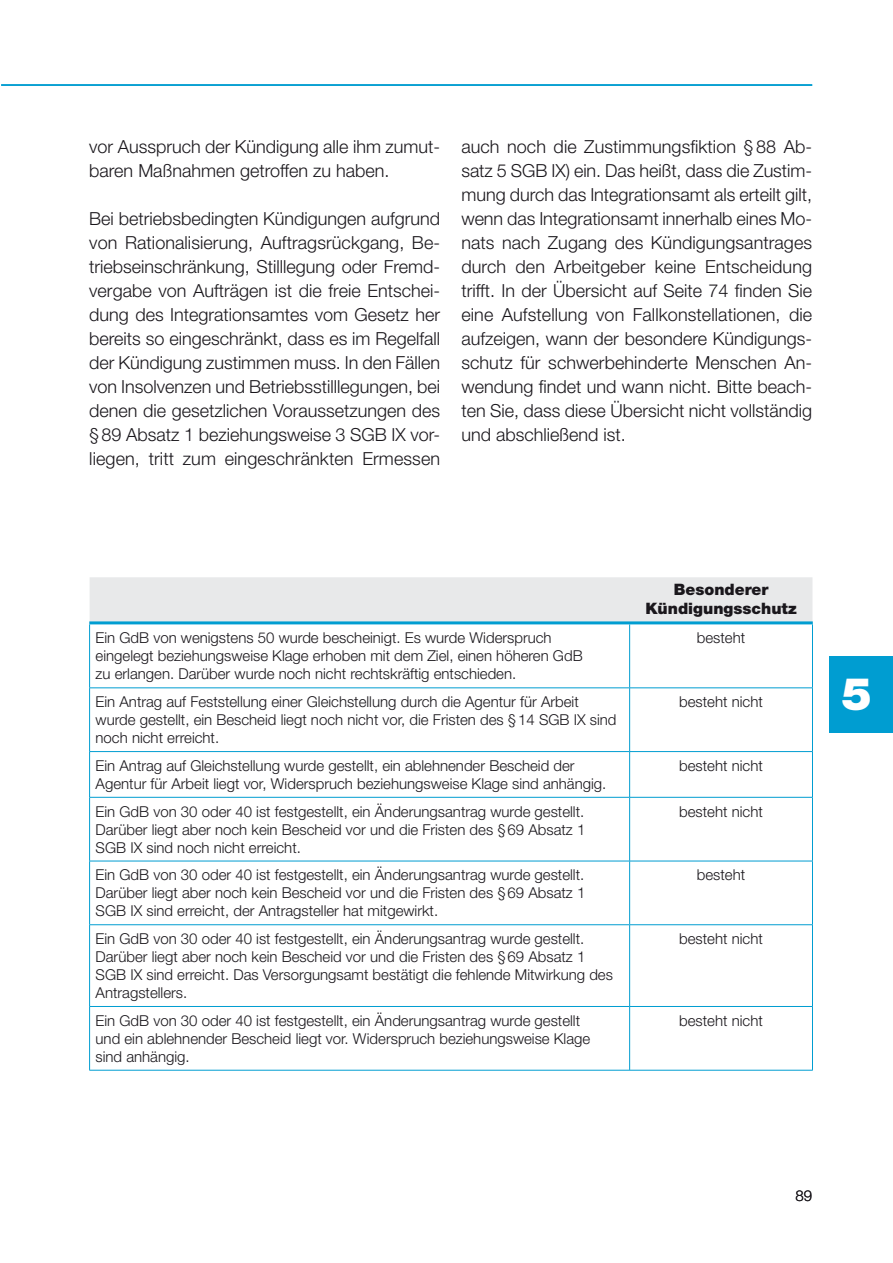
<style>
.page{position:relative;width:893px;height:1263px;background:#fff}
.page>*{position:absolute;margin:0;border:0;box-sizing:border-box;transform-origin:0 0}
.t1{font:900 45px "Helvetica Neue LT Pro";color:#fff}
.t2{font:300 18px/24px "Helvetica Neue LT Pro";color:#1a171c;text-align:justify}
.t3{font:900 15.75px/19.5px "Helvetica Neue LT Pro";color:#1a171c;text-align:center}
.t4{font:300 15px/18px "Helvetica Neue LT Pro";color:#1a171c}
</style>
<div class="page">
<hr style="left:1px;top:84px;width:811px;height:2px;background:#009dd1">
<div style="left:829px;top:656px;width:64px;height:77px;background:#009dd1"></div>
<div style="left:90px;top:577px;width:722px;height:44px;background:#e8e9ea"></div>
<svg style="left:90px;top:624px;width:722px;height:446px"></svg>
<hr style="left:89px;top:621px;width:724px;height:3px;background:#009dd1">
<hr style="left:89px;top:624px;width:1px;height:63px;background:#009dd1">
<hr style="left:629px;top:624px;width:1px;height:63px;background:#009dd1">
<hr style="left:812px;top:624px;width:1px;height:63px;background:#009dd1">
<hr style="left:89px;top:687px;width:541px;height:1px;background:#009dd1">
<hr style="left:89px;top:688px;width:1px;height:63px;background:#009dd1">
<hr style="left:630px;top:687px;width:183px;height:1px;background:#009dd1">
<hr style="left:629px;top:688px;width:1px;height:63px;background:#009dd1">
<hr style="left:812px;top:688px;width:1px;height:63px;background:#009dd1">
<hr style="left:89px;top:751px;width:541px;height:1px;background:#009dd1">
<hr style="left:89px;top:752px;width:1px;height:45px;background:#009dd1">
<hr style="left:630px;top:751px;width:183px;height:1px;background:#009dd1">
<hr style="left:629px;top:752px;width:1px;height:45px;background:#009dd1">
<hr style="left:812px;top:752px;width:1px;height:45px;background:#009dd1">
<hr style="left:89px;top:797px;width:541px;height:1px;background:#009dd1">
<hr style="left:89px;top:798px;width:1px;height:63px;background:#009dd1">
<hr style="left:630px;top:797px;width:183px;height:1px;background:#009dd1">
<hr style="left:629px;top:798px;width:1px;height:63px;background:#009dd1">
<hr style="left:812px;top:798px;width:1px;height:63px;background:#009dd1">
<hr style="left:89px;top:861px;width:541px;height:1px;background:#009dd1">
<hr style="left:89px;top:861px;width:1px;height:63px;background:#009dd1">
<hr style="left:630px;top:861px;width:183px;height:1px;background:#009dd1">
<hr style="left:629px;top:861px;width:1px;height:63px;background:#009dd1">
<hr style="left:812px;top:861px;width:1px;height:63px;background:#009dd1">
<hr style="left:89px;top:924px;width:541px;height:1px;background:#009dd1">
<hr style="left:89px;top:925px;width:1px;height:81px;background:#009dd1">
<hr style="left:630px;top:924px;width:183px;height:1px;background:#009dd1">
<hr style="left:629px;top:925px;width:1px;height:81px;background:#009dd1">
<hr style="left:812px;top:925px;width:1px;height:81px;background:#009dd1">
<hr style="left:89px;top:1006px;width:541px;height:1px;background:#009dd1">
<hr style="left:89px;top:1007px;width:1px;height:63px;background:#009dd1">
<hr style="left:630px;top:1006px;width:183px;height:1px;background:#009dd1">
<hr style="left:629px;top:1007px;width:1px;height:63px;background:#009dd1">
<hr style="left:812px;top:1007px;width:1px;height:63px;background:#009dd1">
<hr style="left:89px;top:1070px;width:724px;height:1px;background:#009dd1">
<p class="t2" style="left:89px;top:136px;width:352px">vor Ausspruch der Kündigung alle ihm zumut&shy;baren Maßnahmen getroffen zu haben.</p>
<p class="t2" style="left:89px;top:208px;width:352px">Bei betriebsbedingten Kündigungen aufgrund von Rationalisierung, Auftragsrückgang, Be&shy;triebseinschränkung, Stilllegung oder Fremd&shy;vergabe von Aufträgen ist die freie Entschei&shy;dung des Integrationsamtes vom Gesetz her bereits so eingeschränkt, dass es im Regelfall der Kündigung zustimmen muss. In den Fällen von Insolvenzen und Betriebsstilllegungen, bei denen die gesetzlichen Voraussetzungen des § 89 Absatz 1 beziehungsweise 3 SGB IX vor&shy;liegen, tritt zum eingeschränkten Ermessen</p>
<p class="t2" style="left:461px;top:136px;width:352px">auch noch die Zustimmungsfiktion § 88 Ab&shy;satz 5 SGB IX) ein. Das heißt, dass die Zustim&shy;mung durch das Integrationsamt als erteilt gilt, wenn das Integrationsamt innerhalb eines Mo&shy;nats nach Zugang des Kündigungsantrages durch den Arbeitgeber keine Entscheidung trifft. In der Übersicht auf Seite 74 finden Sie eine Aufstellung von Fallkonstellationen, die aufzeigen, wann der besondere Kündigungs&shy;schutz für schwerbehinderte Menschen An&shy;wendung findet und wann nicht. Bitte beach&shy;ten Sie, dass diese Übersicht nicht vollständig und abschließend ist.</p>
<p class="t3" style="left:645px;top:581px;width:153px">Besonderer<br>Kündigungsschutz</p>
<p class="t4" style="left:96px;top:630px;width:489px">Ein GdB von wenigstens 50 wurde bescheinigt. Es wurde Widerspruch eingelegt beziehungsweise Klage erhoben mit dem Ziel, einen höheren GdB zu erlangen. Darüber wurde noch nicht rechtskräftig entschieden.</p>
<p class="t4" style="left:697px;top:630px;width:50px">besteht</p>
<p class="t4" style="left:96px;top:694px;width:522px">Ein Antrag auf Feststellung einer Gleichstellung durch die Agentur für Arbeit wurde gestellt, ein Bescheid liegt noch nicht vor, die Fristen des § 14 SGB IX sind noch nicht erreicht.</p>
<p class="t4" style="left:679px;top:694px;width:85px">besteht nicht</p>
<p class="t4" style="left:96px;top:758px;width:512px">Ein Antrag auf Gleichstellung wurde gestellt, ein ablehnender Bescheid der<br>Agentur für Arbeit liegt vor, Widerspruch beziehungsweise Klage sind anhängig.</p>
<p class="t4" style="left:679px;top:758px;width:85px">besteht nicht</p>
<p class="t4" style="left:96px;top:803px;width:491px;text-align:justify">Ein GdB von 30 oder 40 ist festgestellt, ein Änderungsantrag wurde gestellt.<br>Darüber liegt aber noch kein Bescheid vor und die Fristen des § 69 Absatz 1<br>SGB IX sind noch nicht erreicht.</p>
<p class="t4" style="left:679px;top:803px;width:85px">besteht nicht</p>
<p class="t4" style="left:96px;top:867px;width:491px;text-align:justify">Ein GdB von 30 oder 40 ist festgestellt, ein Änderungsantrag wurde gestellt.<br>Darüber liegt aber noch kein Bescheid vor und die Fristen des § 69 Absatz 1<br>SGB IX sind erreicht, der Antragsteller hat mitgewirkt.</p>
<p class="t4" style="left:697px;top:867px;width:50px">besteht</p>
<p class="t4" style="left:96px;top:931px;width:519px">Ein GdB von 30 oder 40 ist festgestellt, ein Änderungsantrag wurde gestellt.<br>Darüber liegt aber noch kein Bescheid vor und die Fristen des § 69 Absatz 1<br>SGB IX sind erreicht. Das Versorgungsamt bestätigt die fehlende Mitwirkung des Antragstellers.</p>
<p class="t4" style="left:679px;top:931px;width:85px">besteht nicht</p>
<p class="t4" style="left:96px;top:1013px;width:496px">Ein GdB von 30 oder 40 ist festgestellt, ein Änderungsantrag wurde gestellt und ein ablehnender Bescheid liegt vor. Widerspruch beziehungsweise Klage sind anhängig.</p>
<p class="t4" style="left:679px;top:1013px;width:85px">besteht nicht</p>
<h1 class="t1" style="left:842px;top:678px;width:32px">5</h1>
<p class="t4" style="left:795px;top:1188px;width:18px">89</p>
</div>
